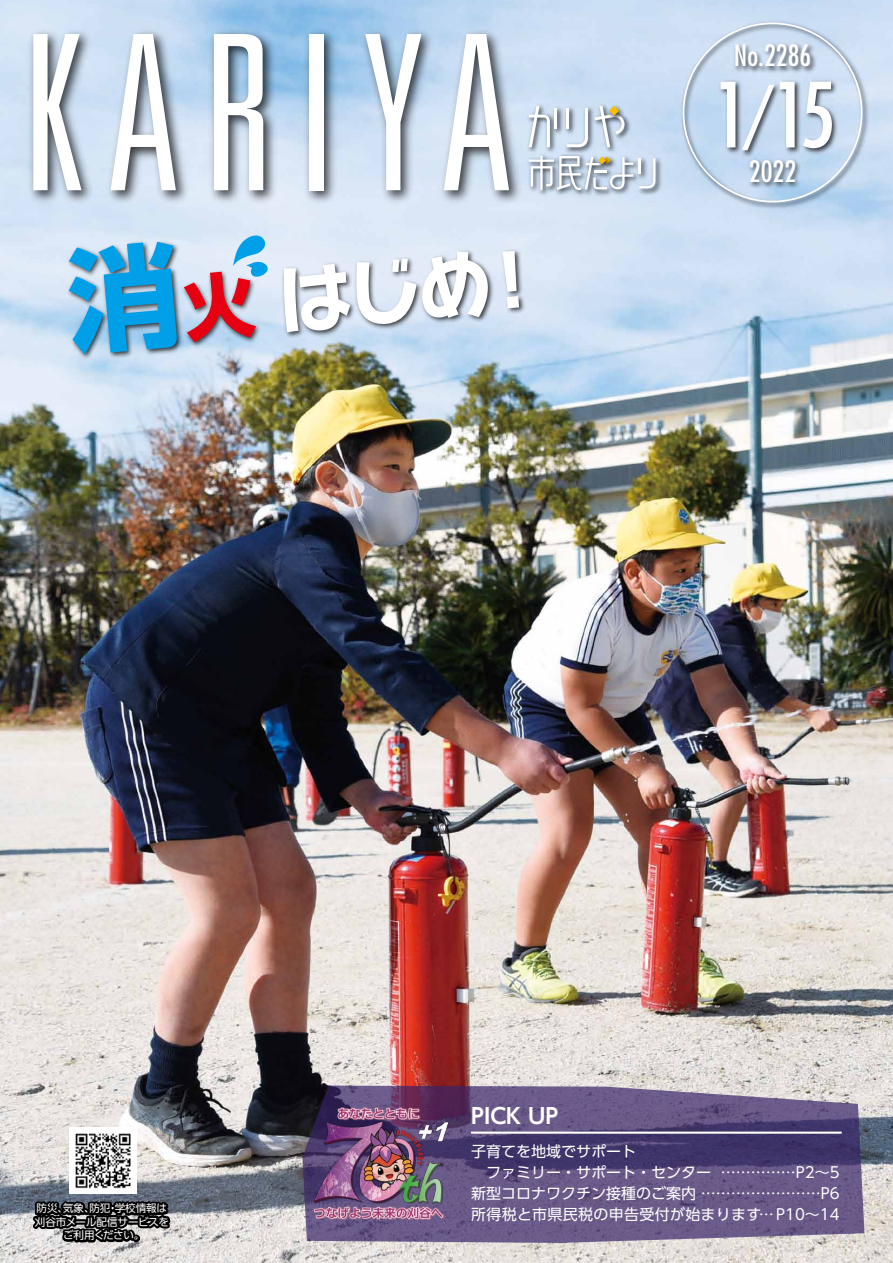
<style>
.page{position:relative;width:893px;height:1263px;background:#fff}
.page>*{position:absolute;margin:0;border:0;box-sizing:border-box;transform-origin:0 0}
.t1{font:condensed 87.15px "Futura Std";color:#fff}
.t2{font:condensed 28.65px "Futura Std";color:#fff}
.t3{font:700 21.3px "UD Shin Go Pro De";color:#fff}
.t4{font:15px/21px "UD Shin Go Pro";color:#fff}
.t5{font:10.5px "UD Shin Go Pro";color:#fff}
.t6{font:10.5px "UD Shin Go Pro";letter-spacing:-.03em;color:#fff}
.s1{font-size:70.2px}
</style>
<div class="page">
<img style="left:0;top:0;width:893px;height:1263px">
<img style="left:59px;top:232px;width:136px;height:145px">
<img style="left:176px;top:237px;width:383px;height:123px">
<img style="left:25px;top:26px;width:74px;height:181px">
<svg style="left:33px;top:34px;width:49px;height:156px"></svg>
<img style="left:102px;top:26px;width:91px;height:181px">
<svg style="left:111px;top:34px;width:65px;height:156px"></svg>
<img style="left:205px;top:26px;width:75px;height:181px">
<svg style="left:214px;top:34px;width:49px;height:156px"></svg>
<img style="left:301px;top:26px;width:40px;height:181px">
<div style="left:309px;top:34px;width:15px;height:156px;background:#fff"></div>
<img style="left:357px;top:26px;width:78px;height:181px">
<svg style="left:365px;top:34px;width:56px;height:156px"></svg>
<img style="left:435px;top:26px;width:91px;height:181px">
<svg style="left:444px;top:34px;width:65px;height:156px"></svg>
<img style="left:678px;top:18px;width:193px;height:193px">
<img style="left:709px;top:66px;width:131px;height:109px">
<img style="left:730px;top:38px;width:90px;height:43px">
<img style="left:745px;top:154px;width:60px;height:43px">
<img style="left:524px;top:102px;width:35px;height:50px">
<svg style="left:529px;top:106px;width:21px;height:41px"></svg>
<img style="left:550px;top:104px;width:12px;height:33px">
<hr style="left:554px;top:108px;width:3px;height:21px;background:#fff">
<img style="left:562px;top:104px;width:28px;height:48px">
<svg style="left:567px;top:108px;width:21px;height:39px"></svg>
<img style="left:590px;top:102px;width:43px;height:51px">
<img style="left:563px;top:152px;width:27px;height:47px">
<img style="left:524px;top:152px;width:39px;height:47px">
<img style="left:581px;top:153px;width:13px;height:45px">
<img style="left:589px;top:190px;width:17px;height:8px">
<img style="left:642px;top:154px;width:22px;height:43px">
<svg style="left:642px;top:158px;width:13px;height:30px"></svg>
<img style="left:606px;top:153px;width:36px;height:45px">
<img style="left:605px;top:102px;width:23px;height:23px">
<svg style="left:594px;top:106px;width:31px;height:41px"></svg>
<img style="left:614px;top:152px;width:5px;height:4px">
<img style="left:594px;top:152px;width:20px;height:4px">
<svg style="left:529px;top:156px;width:104px;height:34px"></svg>
<img style="left:70px;top:1127px;width:66px;height:51px">
<svg style="left:29px;top:1178px;width:145px;height:69px;background:#616366"></svg>
<div style="left:132px;top:1234px;width:8px;height:8px;border:4px solid #000;border-radius:50%"></div>
<div style="left:133px;top:1235px;width:7px;height:7px;border:4px solid #000;border-radius:50%"></div>
<svg style="left:302px;top:1085px;width:562px;height:158px;background:#675884"></svg>
<hr style="left:471px;top:1131px;width:371px;height:3px;background:#fff">
<img style="left:309px;top:1102px;width:144px;height:122px">
<svg style="left:502px;top:250px;width:17px;height:58px"></svg>
<svg style="left:281px;top:248px;width:209px;height:85px;background:#a0a8b3"></svg>
<svg style="left:64px;top:233px;width:204px;height:123px;background:#94a5b4"></svg>
<h2 class="t2" style="left:734px;top:39px;width:79px">No.2286</h2>
<h1 class="t1" style="left:713px;top:63px;width:124px">1<span class="s1">/</span>15</h1>
<h2 class="t2" style="left:749px;top:154px;width:49px">2022</h2>
<p class="t5" style="left:89px;top:1200px;width:79px">防犯学校情報は</p>
<p class="t5" style="left:63px;top:1200px;width:33px">気象、</p>
<p class="t5" style="left:37px;top:1200px;width:33px">防災、</p>
<p class="t5" style="left:35px;top:1213px;width:136px">刈谷市メール配信サービスを</p>
<p class="t6" style="left:63px;top:1227px;width:83px">ご利用ください。</p>
<p class="t5" style="left:107px;top:1200px;width:12px">・</p>
<h3 class="t3" style="left:471px;top:1099px;width:89px">PICK UP</h3>
<p class="t4" style="left:471px;top:1140px;width:370px">子育てを地域でサポート<br>　ファミリー・サポート・センター<br>新型コロナワクチン接種のご案内 ……………………P6所得税と市県民税の申告受付が始まります</p>
<p class="t4" style="left:721px;top:1161px;width:120px">……………P2~5</p>
<p class="t4" style="left:759px;top:1203px;width:82px">…P10~14</p>
</div>
